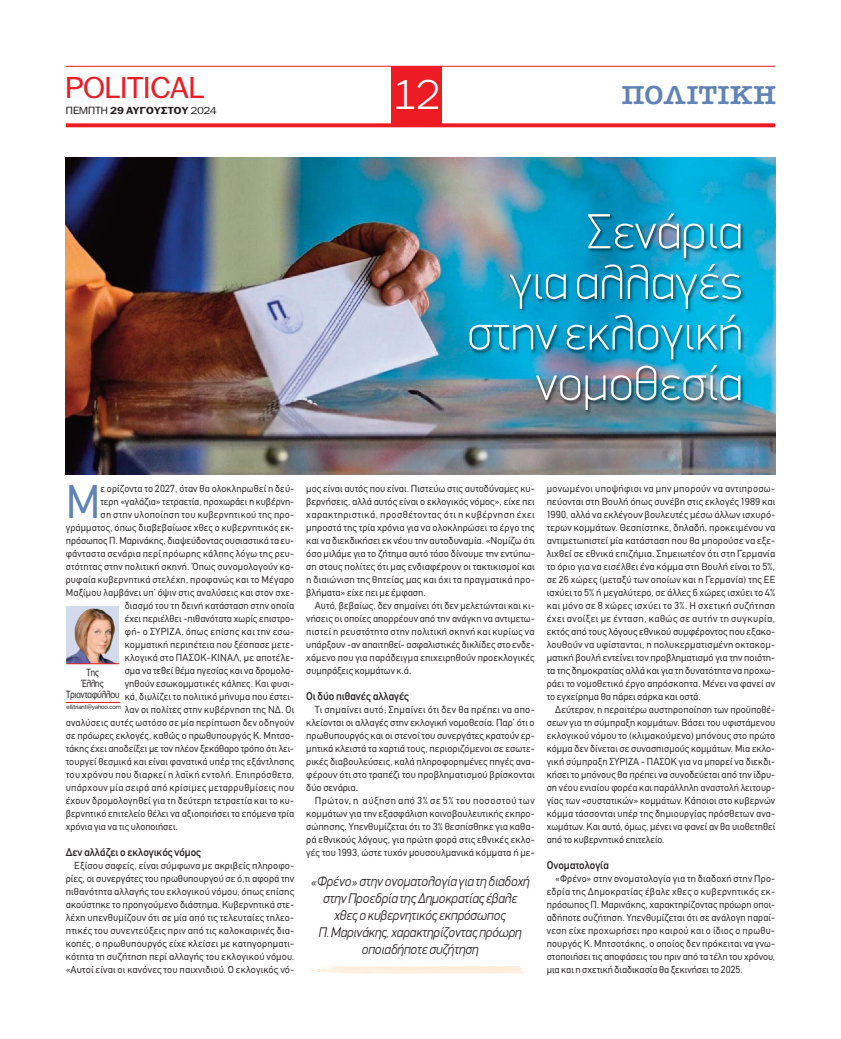
<style>
.page{position:relative;width:841px;height:1039px;background:#fff}
.page>*{position:absolute;margin:0;border:0;box-sizing:border-box;transform-origin:0 0}
.t1{font:100 49.5px/50.5px "PF Din Display";color:#fff;text-align:right;scale:1.05 1}
.t2{font:46.5px "CF Din";color:#5f83b7}
.t3{font:300 40px "PF Franklin Gothic";color:#fff}
.t4{font:29px "PF Franklin Gothic";color:#ed1c24;scale:1.1 1}
.t5{font:26px "American Type ITC Hel Dm Bd";letter-spacing:.025em;color:#5f83b7;scale:1.06 1}
.t6{font:italic 300 14px/17px "PF Din Display";color:#231f20;text-align:center;scale:.95 1}
.t7{font:11px "CF Din";color:#231f20}
.t8{font:10px/13px "CF Din";letter-spacing:.015em;color:#231f20;text-align:justify}
.t9{font:10px "CF Din";letter-spacing:.035em;color:#231f20}
.t10{font:10px "CF Din";letter-spacing:.04em;color:#231f20}
.t11{font:10px/11px "PF Franklin Gothic";color:#231f20;text-align:center;scale:.86 1}
.t12{font:700 9.7px "PF Franklin Gothic";letter-spacing:.01em;color:#231f20;scale:1.1 1}
.t13{font:6px "PF Franklin Gothic";color:#231f20}
.s1{font-weight:400;font-size:10px}
.s2{font-weight:400}
</style>
<div class="page">
<svg style="left:66px;top:123px;width:708px;height:4px;background:#ee2d34"></svg>
<div style="left:391px;top:66px;width:50px;height:61px;background:#ed1c24"></div>
<hr style="left:66px;top:66px;width:708px;height:1px;background:#ed1c24">
<img style="left:66px;top:157px;width:708px;height:317px">
<img style="left:160px;top:198px;width:616px;height:239px">
<hr style="left:65px;top:702px;width:55px;height:1px;background:#ed1c24">
<img style="left:66px;top:606px;width:53px;height:57px">
<hr style="left:66px;top:663px;width:53px;height:1px;background:#ed1c24">
<h3 class="t4" style="left:66px;top:77px;width:127px">ΡOLITICAL</h3>
<h3 class="t3" style="left:393px;top:72px;width:48px">12</h3>
<h3 class="t5" style="left:621px;top:81px;width:147px">ΠΟΛΙΤΙΚΗ</h3>
<p class="t12" style="left:66px;top:107px;width:138px"><span class="s1">ΠΕΜΠΤΗ</span> 29 AYΓΟΥΣΤΟΥ <span class="s2">2024</span></p>
<h1 class="t1" style="left:467px;top:206px;width:264px">Σενάρια<br>για αλλαγές στην εκλογική νομοθεσία</h1>
<h2 class="t2" style="left:66px;top:484px;width:36px">Μ</h2>
<p class="t8" style="left:100px;top:482px;width:195px">ε ορίζοντα το 2027, όταν θα ολοκληρωθεί η δεύ-</p>
<p class="t8" style="left:100px;top:495px;width:195px">τερη «γαλάζια» τετραετία, προχωράει η κυβέρνη-</p>
<p class="t8" style="left:100px;top:508px;width:195px">ση στην υλοποίηση του κυβερνητικού της προ-</p>
<p class="t8" style="left:66px;top:521px;width:230px">γράμματος, όπως διαβεβαίωσε χθες ο κυβερνητικός εκ-</p>
<p class="t8" style="left:66px;top:534px;width:230px">πρόσωπος Π. Μαρινάκης, διαψεύδοντας ουσιαστικά τα ευ-</p>
<p class="t8" style="left:66px;top:547px;width:230px">φάνταστα σενάρια περί πρόωρης κάλπης λόγω της ρευ-</p>
<p class="t8" style="left:66px;top:560px;width:230px">στότητας στην πολιτική σκηνή. Όπως συνομολογούν κο-</p>
<p class="t8" style="left:66px;top:573px;width:230px">ρυφαία κυβερνητικά στελέχη, προφανώς και το Μέγαρο</p>
<p class="t8" style="left:66px;top:586px;width:230px">Μαξίμου λαμβάνει υπ’ όψιν στις αναλύσεις και στον σχε-</p>
<p class="t8" style="left:125px;top:599px;width:171px">διασμό του τη δεινή κατάσταση στην οποία</p>
<p class="t8" style="left:125px;top:612px;width:171px">έχει περιέλθει -πιθανότατα χωρίς επιστρο-</p>
<p class="t9" style="left:125px;top:627px;width:171px">φή- ο ΣΥΡΙΖΑ, όπως επίσης και την εσω-</p>
<p class="t8" style="left:125px;top:638px;width:171px">κομματική περιπέτεια που ξέσπασε μετε-</p>
<p class="t8" style="left:125px;top:651px;width:171px">κλογικά στο ΠΑΣΟΚ-ΚΙΝΑΛ, με αποτέλε-</p>
<p class="t8" style="left:125px;top:664px;width:171px">σμα να τεθεί θέμα ηγεσίας και να δρομολο-</p>
<p class="t8" style="left:125px;top:677px;width:171px">γηθούν εσωκομματικές κάλπες. Και φυσι-</p>
<p class="t8" style="left:125px;top:690px;width:171px">κά, διυλίζει το πολιτικό μήνυμα που έστει-</p>
<p class="t8" style="left:125px;top:703px;width:171px">λαν οι πολίτες στην κυβέρνηση της ΝΔ. Οι</p>
<p class="t8" style="left:66px;top:716px;width:230px">αναλύσεις αυτές ωστόσο σε μία περίπτωση δεν οδηγούν</p>
<p class="t8" style="left:66px;top:729px;width:230px">σε πρόωρες εκλογές, καθώς ο πρωθυπουργός Κ. Μητσο-</p>
<p class="t8" style="left:66px;top:742px;width:230px">τάκης έχει αποδείξει με τον πλέον ξεκάθαρο τρόπο ότι λει-</p>
<p class="t8" style="left:66px;top:755px;width:230px">τουργεί θεσμικά και είναι φανατικά υπέρ της εξάντλησης</p>
<p class="t10" style="left:66px;top:770px;width:230px">του χρόνου που διαρκεί η λαϊκή εντολή. Επιπρόσθετα,</p>
<p class="t9" style="left:66px;top:783px;width:230px">υπάρχουν μία σειρά από κρίσιμες μεταρρυθμίσεις που</p>
<p class="t8" style="left:66px;top:794px;width:230px">έχουν δρομολογηθεί για τη δεύτερη τετραετία και το κυ-</p>
<p class="t8" style="left:66px;top:807px;width:230px">βερνητικό επιτελείο θέλει να αξιοποιήσει τα επόμενα τρία</p>
<p class="t8" style="left:66px;top:820px;width:113px">χρόνια για να τις υλοποιήσει.</p>
<p class="t7" style="left:66px;top:845px;width:137px">Δεν αλλάζει ο εκλογικός νόμος</p>
<p class="t8" style="left:66px;top:859px;width:230px;text-indent:9px">Εξίσου σαφείς, είναι σύμφωνα με ακριβείς πληροφο&shy;ρίες, οι συνεργάτες του πρωθυπουργού σε ό,τι αφορά την πιθανότητα αλλαγής του εκλογικού νόμου, όπως επίσης ακούστηκε το προηγούμενο διάστημα. Κυβερνητικά στε&shy;λέχη υπενθυμίζουν ότι σε μία από τις τελευταίες τηλεο&shy;πτικές του συνεντεύξεις πριν από τις καλοκαιρινές δια&shy;κοπές, ο πρωθυπουργός είχε κλείσει με κατηγορηματι&shy;κότητα τη συζήτηση περί αλλαγής του εκλογικού νόμου. «Αυτοί είναι οι κανόνες του παιχνιδιού. Ο εκλογικός νό-</p>
<p class="t11" style="left:66px;top:667px;width:63px">Της<br>Έλλης<br>Τριανταφύλλου</p>
<p class="t13" style="left:66px;top:704px;width:56px">ellitriant@yahoo.com</p>
<p class="t8" style="left:306px;top:482px;width:230px">μος είναι αυτός που είναι. Πιστεύω στις αυτοδύναμες κυ&shy;βερνήσεις, αλλά αυτός είναι ο εκλογικός νόμος», είχε πει χαρακτηριστικά, προσθέτοντας ότι η κυβέρνηση έχει μπροστά της τρία χρόνια για να ολοκληρώσει το έργο της και να διεκδικήσει εκ νέου την αυτοδυναμία. «Νομίζω ότι όσο μιλάμε για το ζήτημα αυτό τόσο δίνουμε την εντύπω&shy;ση στους πολίτες ότι μας ενδιαφέρουν οι τακτικισμοί και η διαιώνιση της θητείας μας και όχι τα πραγματικά προ&shy;βλήματα» είχε πει με έμφαση.</p>
<p class="t8" style="left:306px;top:599px;width:230px;text-indent:9px">Αυτό, βεβαίως, δεν σημαίνει ότι δεν μελετώνται και κι&shy;νήσεις οι οποίες απορρέουν από την ανάγκη να αντιμετω&shy;πιστεί η ρευστότητα στην πολιτική σκηνή και κυρίως να υπάρξουν -αν απαιτηθεί- ασφαλιστικές δικλίδες στο ενδε&shy;χόμενο που για παράδειγμα επιχειρηθούν προεκλογικές συμπράξεις κομμάτων κ.ά.</p>
<p class="t7" style="left:306px;top:689px;width:104px">Οι δύο πιθανές αλλαγές</p>
<p class="t8" style="left:306px;top:703px;width:230px;text-indent:9px">Τι σημαίνει αυτό; Σημαίνει ότι δεν θα πρέπει να απο&shy;κλείονται οι αλλαγές στην εκλογική νομοθεσία. Παρ’ ότι ο πρωθυπουργός και οι στενοί του συνεργάτες κρατούν ερ&shy;μητικά κλειστά τα χαρτιά τους, περιοριζόμενοι σε εσωτε&shy;ρικές διαβουλεύσεις, καλά πληροφορημένες πηγές ανα&shy;φέρουν ότι στο τραπέζι του προβληματισμού βρίσκονται δύο σενάρια.</p>
<p class="t8" style="left:306px;top:794px;width:230px;text-indent:9px">Πρώτον, η αύξηση από 3% σε 5% του ποσοστού των κομμάτων για την εξασφάλιση κοινοβουλευτικής εκπρο&shy;σώπησης. Υπενθυμίζεται ότι το 3% θεσπίσθηκε για καθα&shy;ρά εθνικούς λόγους, για πρώτη φορά στις εθνικές εκλο&shy;γές του 1993, ώστε τυχόν μουσουλμανικά κόμματα ή με-</p>
<h3 class="t6" style="left:310px;top:872px;width:232px">«Φρένο» στην ονοματολογία για τη διαδοχή στην Προεδρία της Δημοκρατίας έβαλε χθες ο κυβερνητικός εκπρόσωπος<br>Π. Μαρινάκης, χαρακτηρίζοντας πρόωρη οποιαδήποτε συζήτηση</h3>
<p class="t8" style="left:546px;top:482px;width:230px">μονωμένοι υποψήφιοι να μην μπορούν να αντιπροσω&shy;πεύονται στη Βουλή όπως συνέβη στις εκλογές 1989 και 1990, αλλά να εκλέγουν βουλευτές μέσω άλλων ισχυρό&shy;τερων κομμάτων. Θεσπίστηκε, δηλαδή, προκειμένου να αντιμετωπιστεί μία κατάσταση που θα μπορούσε να εξε&shy;λιχθεί σε εθνικά επιζήμια. Σημειωτέον ότι στη Γερμανία το όριο για να εισέλθει ένα κόμμα στη Βουλή είναι το 5%, σε 26 χώρες (μεταξύ των οποίων και η Γερμανία) της ΕΕ ισχύει το 5% ή μεγαλύτερο, σε άλλες 6 χώρες ισχύει το 4% και μόνο σε 8 χώρες ισχύει το 3%. Η σχετική συζήτηση έχει ανοίξει με ένταση, καθώς σε αυτήν τη συγκυρία, εκτός από τους λόγους εθνικού συμφέροντος που εξακο&shy;λουθούν να υφίστανται, η πολυκερματισμένη οκτακομ&shy;ματική βουλή εντείνει τον προβληματισμό για την ποιότη&shy;τα της δημοκρατίας αλλά και για τη δυνατότητα να προχω&shy;ράει το νομοθετικό έργο απρόσκοπτα. Μένει να φανεί αν το εγχείρημα θα πάρει σάρκα και οστά.</p>
<p class="t8" style="left:546px;top:703px;width:230px;text-indent:9px">Δεύτερον, η περαιτέρω αυστηροποίηση των προϋποθέ&shy;σεων για τη σύμπραξη κομμάτων. Βάσει του υφιστάμενου εκλογικού νόμου το (κλιμακούμενο) μπόνους στο πρώτο κόμμα δεν δίνεται σε συνασπισμούς κομμάτων. Μια εκλο&shy;γική σύμπραξη ΣΥΡΙΖΑ - ΠΑΣΟΚ για να μπορεί να διεκδι&shy;κήσει το μπόνους θα πρέπει να συνοδεύεται από την ίδρυ&shy;ση νέου ενιαίου φορέα και παράλληλη αναστολή λειτουρ&shy;γίας των «συστατικών» κομμάτων. Κάποιοι στο κυβερνών κόμμα τάσσονται υπέρ της δημιουργίας πρόσθετων ανα&shy;χωμάτων. Και αυτό, όμως, μένει να φανεί αν θα υιοθετηθεί από το κυβερνητικό επιτελείο.</p>
<p class="t7" style="left:546px;top:858px;width:64px">Ονοματολογία</p>
<p class="t8" style="left:546px;top:872px;width:230px;text-indent:9px">«Φρένο» στην ονοματολογία για τη διαδοχή στην Προ&shy;εδρία της Δημοκρατίας έβαλε χθες ο κυβερνητικός εκ&shy;πρόσωπος Π. Μαρινάκης, χαρακτηρίζοντας πρόωρη οποι&shy;αδήποτε συζήτηση. Υπενθυμίζεται ότι σε ανάλογη παραί&shy;νεση είχε προχωρήσει προ καιρού και ο ίδιος ο πρωθυ&shy;πουργός Κ. Μητσοτάκης, ο οποίος δεν πρόκειται να γνω&shy;στοποιήσει τις αποφάσεις του πριν από τα τέλη του χρόνου, μια και η σχετική διαδικασία θα ξεκινήσει το 2025.</p>
</div>
